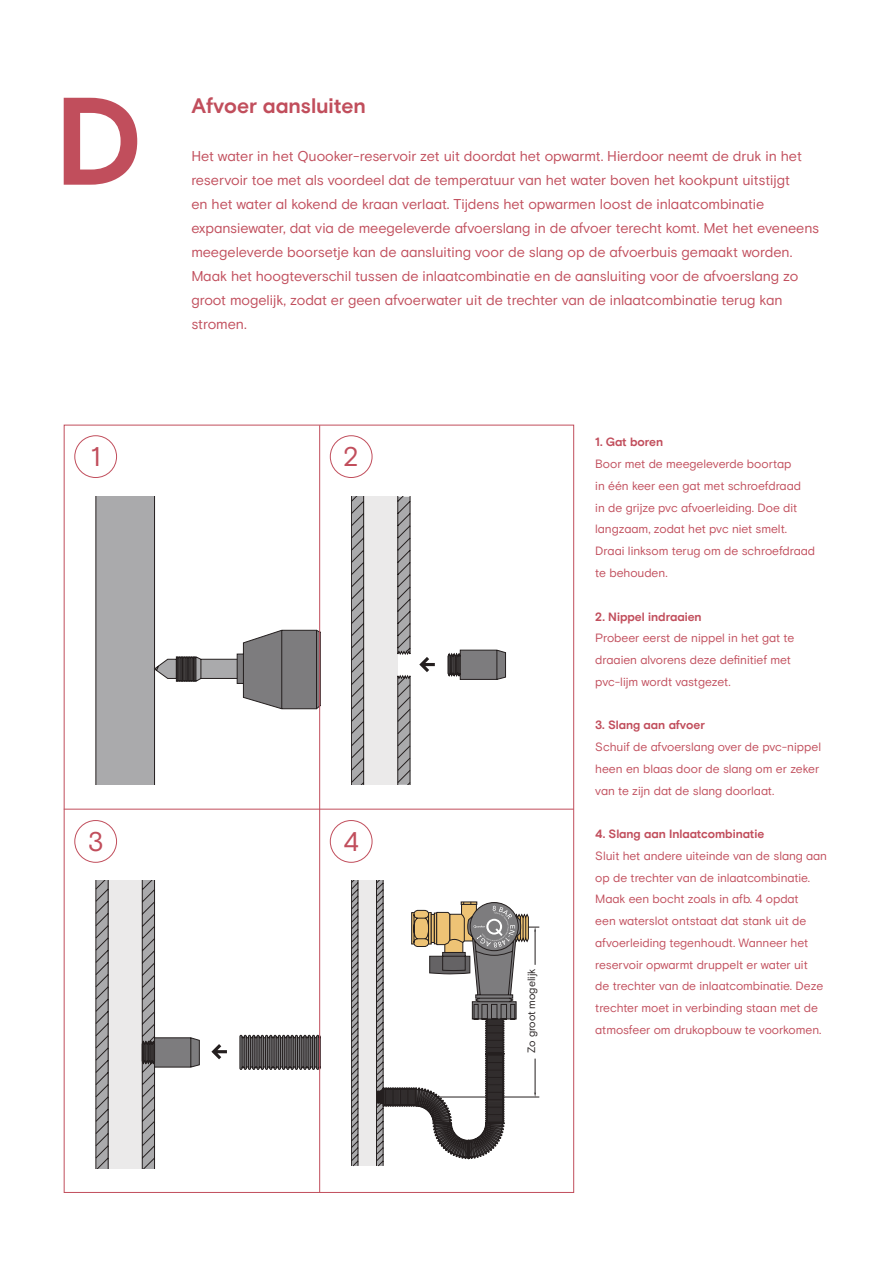
<style>
.page{position:relative;width:893px;height:1263px;background:#fff}
.page>*{position:absolute;margin:0;border:0;box-sizing:border-box;transform-origin:0 0}
.t1{font:700 124.2px "Basis Grotesque Pro";color:#c14e5c}
.t2{font:27px "Basis Grotesque Pro";color:#c14e5c}
.t3{font:700 21px "Basis Grotesque Pro";color:#c14e5c}
.t4{font:14.25px/24px "Basis Grotesque Pro";letter-spacing:-.01em;color:#c14e5c}
.t5{font:12px/21.8px "Basis Grotesque Pro";letter-spacing:-.005em;color:#c14e5c}
.t6{font:700 12px "Basis Grotesque Pro";letter-spacing:-.01em;color:#c14e5c}
.t7{font:10.65px "Basis Grotesque Pro";color:#241f1f}
</style>
<div class="page">
<hr style="left:64px;top:809px;width:510px;height:1px;background:#c14e5c">
<div style="left:74px;top:435px;width:43px;height:43px;border:1px solid #c14e5c;border-radius:50%"></div>
<div style="left:74px;top:820px;width:43px;height:43px;border:1px solid #c14e5c;border-radius:50%"></div>
<div style="left:330px;top:435px;width:42px;height:43px;border:1px solid #c14e5c;border-radius:50%"></div>
<div style="left:330px;top:820px;width:42px;height:43px;border:1px solid #c14e5c;border-radius:50%"></div>
<div style="left:96px;top:497px;width:59px;height:288px;background:#aaaaac"></div>
<hr style="left:96px;top:497px;width:1px;height:288px;background:#241f1f">
<hr style="left:154px;top:497px;width:1px;height:288px;background:#241f1f">
<svg style="left:155px;top:630px;width:164px;height:79px"></svg>
<svg style="left:419px;top:657px;width:16px;height:15px"></svg>
<svg style="left:447px;top:650px;width:59px;height:30px;background:#737172"></svg>
<svg style="left:351px;top:497px;width:60px;height:288px;background:#b8b7b8"></svg>
<svg style="left:96px;top:881px;width:104px;height:288px"></svg>
<svg style="left:240px;top:1035px;width:79px;height:35px;background:#545152"></svg>
<svg style="left:211px;top:1044px;width:16px;height:15px"></svg>
<svg style="left:351px;top:881px;width:188px;height:285px"></svg>
<hr style="left:319px;top:425px;width:1px;height:767px;background:#c14e5c">
<h1 class="t1" style="left:55px;top:69px;width:90px">D</h1>
<h3 class="t3" style="left:191px;top:93px;width:176px">Afvoer aansluiten</h3>
<p class="t4" style="left:191px;top:144px;width:629px">Het water in het Quooker-reservoir zet uit doordat het opwarmt. Hierdoor neemt de druk in het reservoir toe met als voordeel dat de temperatuur van het water boven het kookpunt uitstijgt<br>en het water al kokend de kraan verlaat. Tijdens het opwarmen loost de inlaatcombinatie expansiewater, dat via de meegeleverde afvoerslang in de afvoer terecht komt. Met het eveneens meegeleverde boorsetje kan de aansluiting voor de slang op de afvoerbuis gemaakt worden.<br>Maak het hoogteverschil tussen de inlaatcombinatie en de aansluiting voor de afvoerslang zo groot mogelijk, zodat er geen afvoerwater uit de trechter van de inlaatcombinatie terug kan stromen.</p>
<h2 class="t2" style="left:91px;top:441px;width:11px">1</h2>
<h2 class="t2" style="left:88px;top:825px;width:17px">3</h2>
<h2 class="t2" style="left:343px;top:441px;width:17px">2</h2>
<h2 class="t2" style="left:343px;top:825px;width:17px">4</h2>
<p class="t7" style="left:525px;top:1053px;width:86px;rotate:-90deg">Zo groot mogelijk</p>
<p class="t6" style="left:595px;top:435px;width:69px">1. Gat boren</p>
<p class="t5" style="left:595px;top:453px;width:221px">Boor met de meegeleverde boortap<br>in één keer een gat met schroefdraad<br>in de grijze pvc afvoerleiding. Doe dit langzaam, zodat het pvc niet smelt.<br>Draai linksom terug om de schroefdraad te behouden.</p>
<p class="t6" style="left:595px;top:609px;width:108px">2. Nippel indraaien</p>
<p class="t5" style="left:595px;top:627px;width:200px">Probeer eerst de nippel in het gat te draaien alvorens deze definitief met pvc-lijm wordt vastgezet.</p>
<p class="t6" style="left:595px;top:718px;width:111px">3. Slang aan afvoer</p>
<p class="t5" style="left:595px;top:736px;width:227px">Schuif de afvoerslang over de pvc-nippel heen en blaas door de slang om er zeker van te zijn dat de slang doorlaat.</p>
<p class="t6" style="left:595px;top:827px;width:170px">4. Slang aan Inlaatcombinatie</p>
<p class="t5" style="left:595px;top:845px;width:233px">Sluit het andere uiteinde van de slang aan op de trechter van de inlaatcombinatie.<br>Maak een bocht zoals in afb. 4 opdat<br>een waterslot ontstaat dat stank uit de afvoerleiding tegenhoudt. Wanneer het reservoir opwarmt druppelt er water uit<br>de trechter van de inlaatcombinatie. Deze trechter moet in verbinding staan met de atmosfeer om drukopbouw te voorkomen.</p>
</div>
